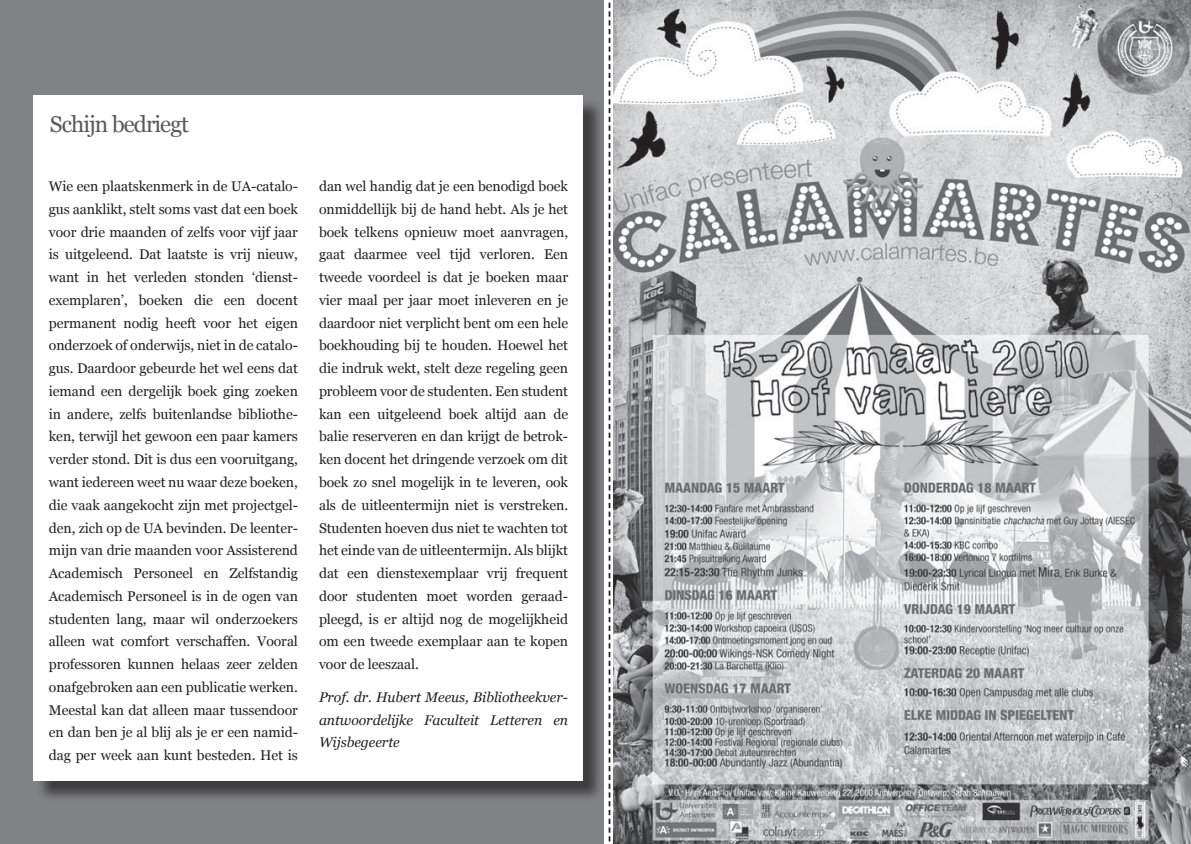
<style>
.page{position:relative;width:1191px;height:844px;background:#fff}
.page>*{position:absolute;margin:0;border:0;box-sizing:border-box;transform-origin:0 0}
.t1{font:22.75px "Georgia";letter-spacing:-.04em;color:#57585a}
.t2{font:14px/22.8px "Georgia";letter-spacing:-.005em;color:#231f20;text-align:justify}
.t3{font:italic 14px/22.8px "Georgia";letter-spacing:-.005em;color:#231f20;text-align:justify}
</style>
<div class="page">
<div style="left:0;top:0;width:604px;height:843px;background:#808285"></div>
<div style="left:36px;top:98px;width:589px;height:722px;background:#231f20;opacity:.7"></div>
<div style="left:33px;top:96px;width:549px;height:684px;background:#fff"></div>
<img style="left:613px;top:0;width:578px;height:843px">
<svg style="left:608px;top:2px;width:2px;height:840px"></svg>
<h1 class="t1" style="left:50px;top:111px;width:141px">Schijn bedriegt</h1>
<p class="t2" style="left:49px;top:175px;width:251px">Wie een plaatskenmerk in de UA-catalo&shy;gus aanklikt, stelt soms vast dat een boek voor drie maanden of zelfs voor vijf jaar is uitgeleend. Dat laatste is vrij nieuw, want in het verleden stonden ‘dienst&shy;exemplaren’, boeken die een docent permanent nodig heeft voor het eigen onderzoek of onderwijs, niet in de catalo&shy;gus. Daardoor gebeurde het wel eens dat iemand een dergelijk boek ging zoeken in andere, zelfs buitenlandse bibliothe&shy;ken, terwijl het gewoon een paar kamers verder stond. Dit is dus een vooruitgang, want iedereen weet nu waar deze boeken, die vaak aangekocht zijn met projectgel&shy;den, zich op de UA bevinden. De leenter&shy;mijn van drie maanden voor Assisterend Academisch Personeel en Zelfstandig Academisch Personeel is in de ogen van studenten lang, maar wil onderzoekers alleen wat comfort verschaffen. Vooral professoren kunnen helaas zeer zelden onafgebroken aan een publicatie werken.<br>Meestal kan dat alleen maar tussendoor en dan ben je al blij als je er een namid&shy;dag per week aan kunt besteden. Het is</p>
<p class="t2" style="left:319px;top:175px;width:251px">dan wel handig dat je een benodigd boek onmiddellijk bij de hand hebt. Als je het boek telkens opnieuw moet aanvragen, gaat daarmee veel tijd verloren. Een tweede voordeel is dat je boeken maar vier maal per jaar moet inleveren en je daardoor niet verplicht bent om een hele boekhouding bij te houden. Hoewel het die indruk wekt, stelt deze regeling geen probleem voor de studenten. Een student kan een uitgeleend boek altijd aan de balie reserveren en dan krijgt de betrok&shy;ken docent het dringende verzoek om dit boek zo snel mogelijk in te leveren, ook als de uitleentermijn niet is verstreken.<br>Studenten hoeven dus niet te wachten tot het einde van de uitleentermijn. Als blijkt dat een dienstexemplaar vrij frequent door studenten moet worden geraad&shy;pleegd, is er altijd nog de mogelijkheid om een tweede exemplaar aan te kopen voor de leeszaal.</p>
<p class="t3" style="left:319px;top:685px;width:251px">Prof. dr. Hubert Meeus, Bibliotheekver&shy;antwoordelijke Faculteit Letteren en Wijsbegeerte</p>
</div>
